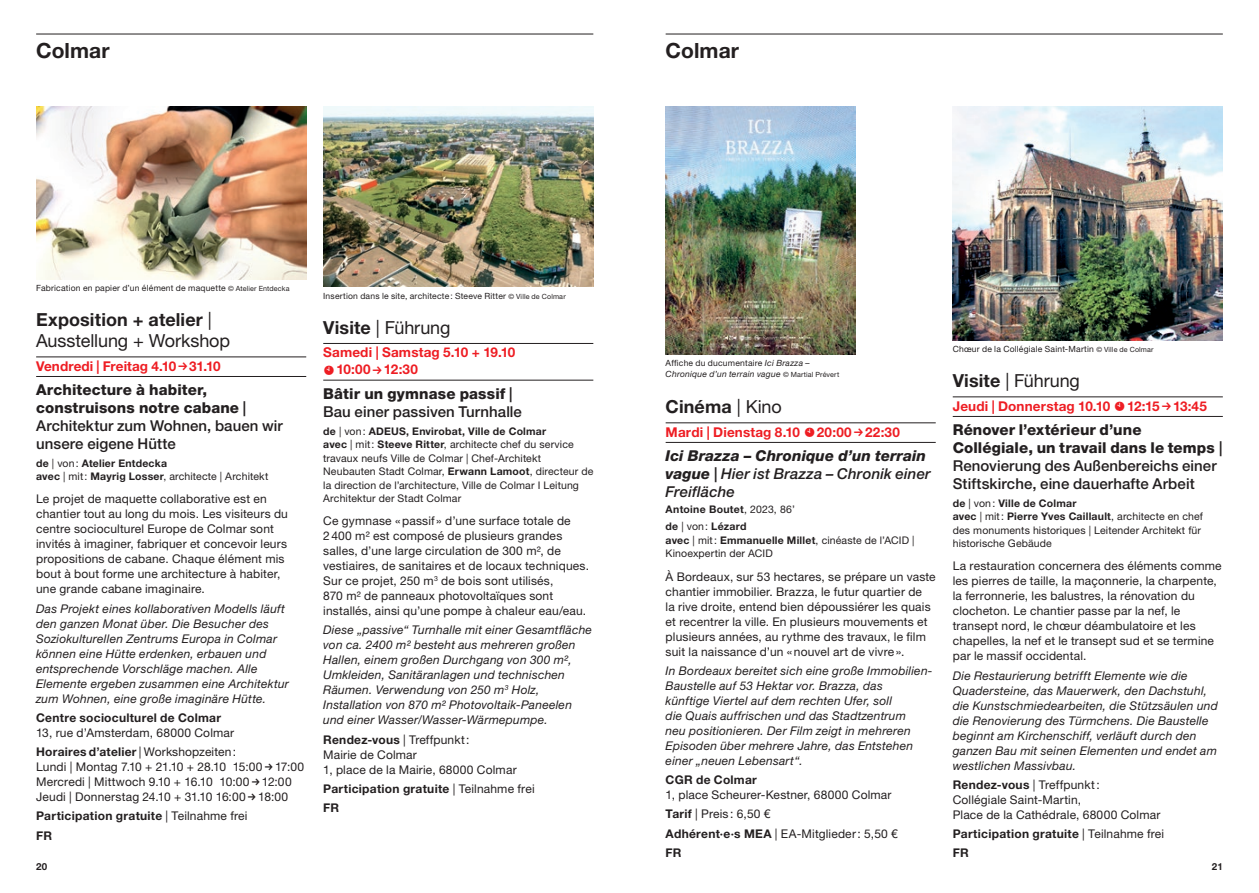
<style>
.page{position:relative;width:1259px;height:893px;background:#fff}
.page>*{position:absolute;margin:0;border:0;box-sizing:border-box;transform-origin:0 0}
.t1{font:700 21px "Helvetica Neue LT Std";letter-spacing:.005em;color:#231f20}
.t2{font:18px/21px "Helvetica Neue LT Std";letter-spacing:-.005em;color:#231f20}
.t3{font:700 18px "Helvetica Neue LT Std";letter-spacing:.005em;color:#231f20}
.t4{font:500 15px/18px "Helvetica Neue LT Std";letter-spacing:.005em;color:#231f20}
.t5{font:italic 500 15px/18px "Helvetica Neue LT Std";letter-spacing:.01em;color:#231f20}
.t6{font:700 13.5px/17.1px "Helvetica Neue LT Std";letter-spacing:.01em;color:#ee1d23}
.t7{font:12px/15px "Helvetica Neue LT Std";letter-spacing:.015em;color:#231f20}
.t8{font:italic 12px/15px "Helvetica Neue LT Std";letter-spacing:.02em;color:#231f20}
.t9{font:700 12px/19.2px "Helvetica Neue LT Std";letter-spacing:.02em;color:#231f20}
.t10{font:10.5px/13.5px "Helvetica Neue LT Std";letter-spacing:.01em;color:#231f20}
.t11{font:700 10.5px/13.5px "Helvetica Neue LT Std";letter-spacing:.025em;color:#231f20}
.t12{font:700 9.75px "Helvetica Neue LT Std";color:#231f20}
.t13{font:8.55px "Helvetica Neue LT Std";letter-spacing:.02em;color:#231f20}
.t14{font:italic 8.55px/10.5px "Helvetica Neue LT Std";letter-spacing:.025em;color:#231f20}
.s1{font-size:7.2px}
.s2{font-weight:700}
.s3{font-weight:800}
.s4{font-weight:400}
.s5{font-style:normal}
.s6{font-style:normal;font-size:7.2px}
</style>
<div class="page">
<hr style="left:36px;top:34px;width:557px;height:1px;background:#231f20">
<hr style="left:665px;top:34px;width:557px;height:1px;background:#231f20">
<hr style="left:36px;top:357px;width:270px;height:1px;background:#231f20">
<hr style="left:36px;top:376px;width:270px;height:1px;background:#231f20">
<hr style="left:323px;top:343px;width:270px;height:1px;background:#231f20">
<hr style="left:323px;top:380px;width:270px;height:1px;background:#231f20">
<hr style="left:665px;top:423px;width:270px;height:1px;background:#231f20">
<hr style="left:665px;top:442px;width:270px;height:1px;background:#231f20">
<hr style="left:952px;top:397px;width:270px;height:1px;background:#231f20">
<hr style="left:952px;top:416px;width:270px;height:1px;background:#231f20">
<img style="left:36px;top:106px;width:270px;height:173px">
<img style="left:323px;top:106px;width:270px;height:181px">
<img style="left:665px;top:106px;width:190px;height:248px">
<img style="left:952px;top:106px;width:270px;height:234px">
<h1 class="t1" style="left:36px;top:38px;width:75px">Colmar</h1>
<h1 class="t1" style="left:665px;top:38px;width:75px">Colmar</h1>
<p class="t13" style="left:36px;top:283px;width:255px">Fabrication en papier d’un élément de maquette <span class="s1">© Atelier Entdecka</span></p>
<h2 class="t2" style="left:36px;top:309px;width:195px"><span class="s2">Exposition + atelier</span> |<br>Ausstellung + Workshop</h2>
<p class="t6" style="left:36px;top:357px;width:186px">Vendredi | Freitag 4.10 31.10</p>
<p class="t4" style="left:36px;top:381px;width:248px"><span class="s3">Architecture à habiter, construisons notre cabane</span> |<br>Architektur zum Wohnen, bauen wir unsere eigene Hütte</p>
<p class="t11" style="left:36px;top:456px;width:234px">de <span class="s4">| von:</span> Atelier Entdecka<br>avec <span class="s4">| mit:</span> Mayrig Losser<span class="s4">, architecte | Architekt</span></p>
<p class="t7" style="left:36px;top:491px;width:253px">Le projet de maquette collaborative est en chantier tout au long du mois. Les visiteurs du centre socioculturel Europe de Colmar sont invités à imaginer, fabriquer et concevoir leurs propositions de cabane. Chaque élément mis bout à bout forme une architecture à habiter, une grande cabane imaginaire.</p>
<p class="t8" style="left:36px;top:601px;width:254px">Das Projekt eines kollaborativen Modells läuft den ganzen Monat über. Die Besucher des Soziokulturellen Zentrums Europa in Colmar können eine Hütte erdenken, erbauen und entsprechende Vorschläge machen. Alle Elemente ergeben zusammen eine Architektur zum Wohnen, eine große imaginäre Hütte.</p>
<p class="t9" style="left:36px;top:708px;width:186px">Centre socioculturel de Colmar</p>
<p class="t7" style="left:36px;top:723px;width:201px;line-height:19.2px">13, rue d’Amsterdam, 68000 Colmar<br><span class="s2">Horaires d’atelier</span> | Workshopzeiten:</p>
<p class="t7" style="left:36px;top:759px;width:269px">Lundi | Montag 7.10 + 21.10 + 28.10 15:00 17:00<br>Mercredi | Mittwoch 9.10 + 16.10 10:00 12:00<br>Jeudi | Donnerstag 24.10 + 31.10 16:00 18:00</p>
<p class="t9" style="left:36px;top:806px;width:213px">Participation gratuite <span class="s4">| Teilnahme frei<br></span>FR</p>
<p class="t13" style="left:323px;top:291px;width:244px">Insertion dans le site, architecte: Steeve Ritter <span class="s1">© Ville de Colmar</span></p>
<h2 class="t2" style="left:323px;top:317px;width:129px"><span class="s2">Visite</span> | Führung</h2>
<p class="t6" style="left:336px;top:344px;width:181px;text-indent:-13px">Samedi | Samstag 5.10 + 19.10<br>10:00 12:30</p>
<p class="t4" style="left:323px;top:384px;width:200px"><span class="s3">Bâtir un gymnase passif</span> |<br>Bau einer passiven Turnhalle</p>
<p class="t10" style="left:323px;top:424px;width:272px"><span class="s2">de</span> | von: <span class="s2">ADEUS, Envirobat, Ville de Colmar<br>avec</span> | mit: <span class="s2">Steeve Ritter</span>, architecte chef du service travaux neufs Ville de Colmar | Chef-Architekt Neubauten Stadt Colmar, <span class="s2">Erwann Lamoot</span>, directeur de la direction de l’architecture, Ville de Colmar I Leitung Architektur der Stadt Colmar</p>
<p class="t7" style="left:323px;top:513px;width:267px">Ce gymnase «passif » d’une surface totale de 2400 m² est composé de plusieurs grandes salles, d’une large circulation de 300 m², de vestiaires, de sanitaires et de locaux techniques.<br>Sur ce projet, 250 m<sup>3</sup> de bois sont utilisés,<br>870 m² de panneaux photovoltaïques sont installés, ainsi qu’une pompe à chaleur eau/eau.</p>
<p class="t8" style="left:323px;top:622px;width:270px">Diese „passive“ Turnhalle mit einer Gesamtfläche von ca. 2400 m² besteht aus mehreren großen Hallen, einem großen Durchgang von 300 m², Umkleiden, Sanitäranlagen und technischen Räumen. Verwendung von 250 m<sup>3</sup> Holz, Installation von 870 m² Photovoltaik-Paneelen und einer Wasser/Wasser-Wärmepumpe.</p>
<p class="t7" style="left:323px;top:732px;width:195px"><span class="s2">Rendez-vous</span> | Treffpunkt:<br>Mairie de Colmar<br>1, place de la Mairie, 68000 Colmar</p>
<p class="t9" style="left:323px;top:779px;width:213px">Participation gratuite <span class="s4">| Teilnahme frei<br></span>FR</p>
<p class="t14" style="left:665px;top:358px;width:175px"><span class="s5">Affiche du ducumentaire</span> Ici Brazza –<br>Chronique d’un terrain vague <span class="s6">© Martial Prévert</span></p>
<h2 class="t3" style="left:665px;top:396px;width:118px">Cinéma <span class="s4">| Kino</span></h2>
<p class="t6" style="left:665px;top:423px;width:236px">Mardi | Dienstag 8.10 20:00 22:30</p>
<p class="t5" style="left:665px;top:447px;width:267px"><span class="s3">Ici Brazza – Chronique d’un terrain vague</span> <span class="s5">|</span> Hier ist Brazza – Chronik einer<br>Freifläche</p>
<p class="t11" style="left:665px;top:500px;width:131px;line-height:17.7px">Antoine Boutet<span class="s4">, 2023, 86’ </span>de <span class="s4">| von:</span> Lézard</p>
<p class="t10" style="left:665px;top:533px;width:250px"><span class="s2">avec</span> | mit: <span class="s2">Emmanuelle Millet</span>, cinéaste de l’ACID |<br>Kinoexpertin der ACID</p>
<p class="t7" style="left:665px;top:569px;width:271px">À Bordeaux, sur 53 hectares, se prépare un vaste chantier immobilier. Brazza, le futur quartier de<br>la rive droite, entend bien dépoussiérer les quais et recentrer la ville. En plusieurs mouvements et plusieurs années, au rythme des travaux, le film suit la naissance d’un «nouvel art de vivre».</p>
<p class="t8" style="left:665px;top:663px;width:268px">In Bordeaux bereitet sich eine große Immobilien-Baustelle auf 53 Hektar vor. Brazza, das<br>künftige Viertel auf dem rechten Ufer, soll<br>die Quais auffrischen und das Stadtzentrum<br>neu positionieren. Der Film zeigt in mehreren Episoden über mehrere Jahre, das Entstehen einer „neuen Lebensart“.</p>
<p class="t9" style="left:665px;top:770px;width:93px">CGR de Colmar</p>
<p class="t7" style="left:665px;top:785px;width:234px;line-height:19.2px">1, place Scheurer-Kestner, 68000 Colmar<br><span class="s2">Tarif</span> | Preis: 6,50 €<br><span class="s2">Adhérent·e·s MEA</span> | EA-Mitglieder: 5,50 €<br><span class="s2">FR</span></p>
<p class="t13" style="left:952px;top:344px;width:202px">Chœur de la Collégiale Saint-Martin <span class="s1">© Ville de Colmar</span></p>
<h2 class="t2" style="left:952px;top:370px;width:129px"><span class="s2">Visite</span> | Führung</h2>
<p class="t6" style="left:952px;top:397px;width:256px">Jeudi | Donnerstag 10.10 12:15 13:45</p>
<p class="t4" style="left:952px;top:421px;width:271px"><span class="s3">Rénover l’extérieur d’une Collégiale, un travail dans le temps</span> | Renovierung des Außenbereichs einer Stiftskirche, eine dauerhafte Arbeit</p>
<p class="t10" style="left:952px;top:496px;width:252px"><span class="s2">de</span> | von: <span class="s2">Ville de Colmar<br>avec</span> | mit: <span class="s2">Pierre Yves Caillault</span>, architecte en chef des monuments historiques | Leitender Architekt für historische Gebäude</p>
<p class="t7" style="left:952px;top:558px;width:270px">La restauration concernera des éléments comme les pierres de taille, la maçonnerie, la charpente, la ferronnerie, les balustres, la rénovation du clocheton. Le chantier passe par la nef, le transept nord, le chœur déambulatoire et les chapelles, la nef et le transept sud et se termine par le massif occidental.</p>
<p class="t8" style="left:952px;top:668px;width:266px">Die Restaurierung betrifft Elemente wie die Quadersteine, das Mauerwerk, den Dachstuhl, die Kunstschmiedearbeiten, die Stützsäulen und die Renovierung des Türmchens. Die Baustelle beginnt am Kirchenschiff, verläuft durch den ganzen Bau mit seinen Elementen und endet am westlichen Massivbau.</p>
<p class="t7" style="left:952px;top:777px;width:209px"><span class="s2">Rendez-vous</span> | Treffpunkt:<br>Collégiale Saint-Martin,<br>Place de la Cathédrale, 68000 Colmar</p>
<p class="t9" style="left:952px;top:824px;width:213px">Participation gratuite <span class="s4">| Teilnahme frei<br></span>FR</p>
<p class="t12" style="left:36px;top:861px;width:13px">20</p>
<p class="t12" style="left:1211px;top:861px;width:12px">21</p>
</div>
